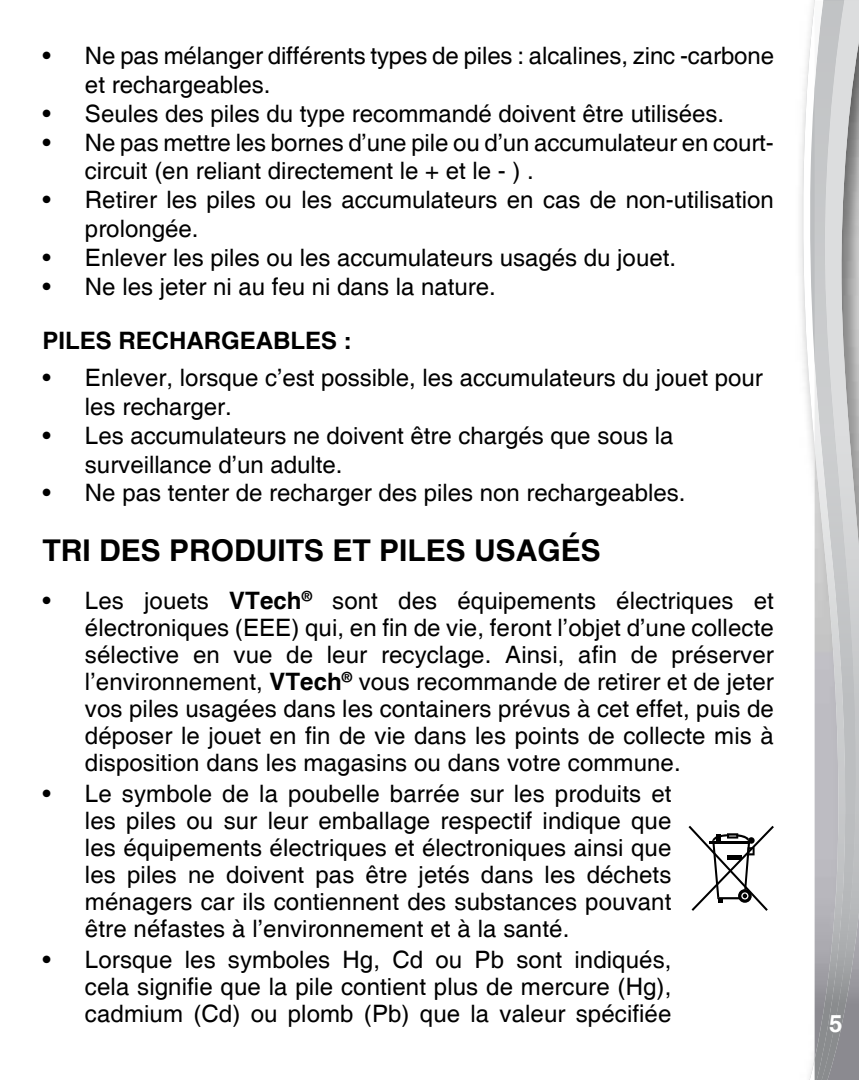
<style>
.page{position:relative;width:859px;height:1080px;background:#fff}
.page>*{position:absolute;margin:0;border:0;box-sizing:border-box;transform-origin:0 0}
.t1{font:700 30px "Helvetica";color:#000}
.t2{font:24px/27px "Helvetica";color:#000}
.t3{font:700 24px "Helvetica";color:#000}
.t4{font:700 24px "Helvetica";color:#fff}
.s1{font-weight:700}
</style>
<div class="page">
<svg style="left:802px;top:0;width:13px;height:1080px"></svg>
<img style="left:858px;top:3px;width:1px;height:1077px">
<img style="left:848px;top:3px;width:10px;height:1077px">
<svg style="left:823px;top:0;width:36px;height:3px"></svg>
<img style="left:815px;top:1px;width:33px;height:1079px">
<svg style="left:688px;top:826px;width:86px;height:85px"></svg>
<p class="t2" style="left:85px;top:42px;width:691px;line-height:28.8px;text-indent:-43px">• Ne pas mélanger différents types de piles : alcalines, zinc -carbone et rechargeables.</p>
<p class="t2" style="left:42px;top:101px;width:683px">• Seules des piles du type recommandé doivent être utilisées.</p>
<p class="t2" style="left:85px;top:129px;width:690px;line-height:28.8px;text-indent:-43px">• Ne pas mettre les bornes d’une pile ou d’un accumulateur en court&shy;circuit (en reliant directement le + et le - ) .</p>
<p class="t2" style="left:85px;top:186px;width:690px;line-height:28.8px;text-indent:-43px">• Retirer les piles ou les accumulateurs en cas de non-utilisation prolongée.</p>
<p class="t2" style="left:42px;top:245px;width:635px">• Enlever les piles ou les accumulateurs usagés du jouet.</p>
<p class="t2" style="left:42px;top:274px;width:455px">• Ne les jeter ni au feu ni dans la nature.</p>
<p class="t3" style="left:42px;top:326px;width:311px">PILES RECHARGEABLES :</p>
<p class="t2" style="left:85px;top:364px;width:679px;line-height:28.8px;text-indent:-43px">• Enlever, lorsque c’est possible, les accumulateurs du jouet pour les recharger.</p>
<p class="t2" style="left:85px;top:422px;width:590px;line-height:28.8px;text-indent:-43px">• Les accumulateurs ne doivent être chargés que sous la surveillance d’un adulte.</p>
<p class="t2" style="left:42px;top:480px;width:644px">• Ne pas tenter de recharger des piles non rechargeables.</p>
<p class="t1" style="left:42px;top:532px;width:560px">TRI DES PRODUITS ET PILES USAGÉS</p>
<p class="t2" style="left:85px;top:588px;width:690px;text-align:justify;text-indent:-43px">• Les jouets <span class="s1">VTech</span><sup>®</sup> sont des équipements électriques et électroniques (EEE) qui, en fin de vie, feront l’objet d’une collecte sélective en vue de leur recyclage. Ainsi, afin de préserver l’environnement, <span class="s1">VTech</span><sup>®</sup> vous recommande de retirer et de jeter vos piles usagées dans les containers prévus à cet effet, puis de déposer le jouet en fin de vie dans les points de collecte mis à disposition dans les magasins ou dans votre commune.</p>
<p class="t2" style="left:85px;top:781px;width:588px;text-align:justify;text-indent:-43px">• Le symbole de la poubelle barrée sur les produits et les piles ou sur leur emballage respectif indique que les équipements électriques et électroniques ainsi que les piles ne doivent pas être jetés dans les déchets ménagers car ils contiennent des substances pouvant être néfastes à l’environnement et à la santé.</p>
<p class="t2" style="left:85px;top:947px;width:588px;text-align:justify;text-indent:-43px">• Lorsque les symboles Hg, Cd ou Pb sont indiqués, cela signifie que la pile contient plus de mercure (Hg), cadmium (Cd) ou plomb (Pb) que la valeur spécifiée</p>
<p class="t4" style="left:829px;top:1008px;width:15px">5</p>
</div>
